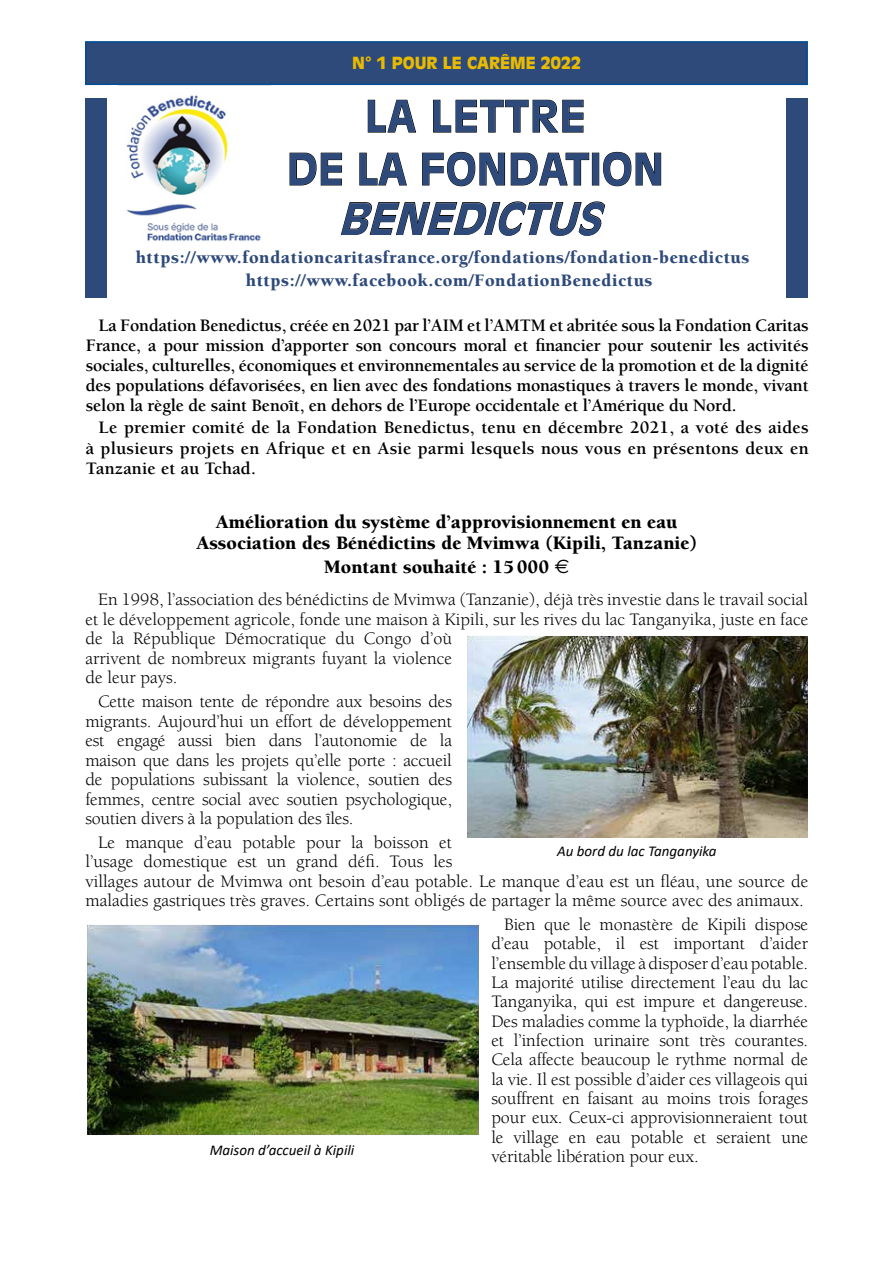
<style>
.page{position:relative;width:893px;height:1263px;background:#fff}
.page>*{position:absolute;margin:0;border:0;box-sizing:border-box;transform-origin:0 0}
.t1{font:700 42.9px/52.9px "Antique Olive";letter-spacing:.01em;color:#2e4a7b;text-align:center}
.t2{font:italic 700 42.9px "Antique Olive";color:#2e4a7b}
.t3{font:900 19.5px/21.9px "Berkeley";color:#000;text-align:center}
.t4{font:18px/19.5px "Berkeley";color:#000}
.t5{font:700 18px/20.1px "Berkeley";letter-spacing:-.01em;color:#000;text-align:justify}
.t6{font:900 18px/22.2px "Berkeley";letter-spacing:.03em;color:#2e4a7b}
.t7{font:900 16.5px "Antique Olive";color:#e8ba00}
.t8{font:italic 15px "Calibri";color:#000}
.s1{font-family:"Euro Sans";font-weight:400}
</style>
<div class="page">
<img style="left:118px;top:85px;width:153px;height:156px">
<div style="left:86px;top:42px;width:721px;height:42px;background:#2e4a7b"></div>
<div style="left:85px;top:41px;width:723px;height:44px;border:2px solid #004e94"></div>
<div style="left:85px;top:98px;width:21px;height:200px;background:#2e4a7b"></div>
<div style="left:787px;top:98px;width:21px;height:200px;background:#2e4a7b"></div>
<svg style="left:367px;top:99px;width:49px;height:34px"></svg>
<svg style="left:433px;top:99px;width:151px;height:34px"></svg>
<svg style="left:289px;top:152px;width:53px;height:34px"></svg>
<svg style="left:359px;top:152px;width:48px;height:34px"></svg>
<svg style="left:422px;top:152px;width:167px;height:34px"></svg>
<div style="left:592px;top:153px;width:7px;height:32px;border:1px solid #000"></div>
<svg style="left:603px;top:152px;width:58px;height:34px"></svg>
<svg style="left:341px;top:201px;width:264px;height:35px"></svg>
<img style="left:467px;top:636px;width:341px;height:202px">
<img style="left:87px;top:925px;width:392px;height:210px">
<p class="t7" style="left:352px;top:53px;width:231px">N° 1 POUR LE CARÊME 2022</p>
<h1 class="t1" style="left:287px;top:90px;width:378px">LA LETTRE<br>DE LA FONDATION</h1>
<h1 class="t2" style="left:338px;top:192px;width:277px">BENEDICTUS</h1>
<p class="t6" style="left:246px;top:247px;width:505px;text-indent:-110px">https://www.fondationcaritasfrance.org/fondations/fondation-benedictus https://www.facebook.com/FondationBenedictus</p>
<p class="t5" style="left:86px;top:315px;width:724px;text-indent:13px">La Fondation Benedictus, créée en 2021 par l’AIM et l’AMTM et abritée sous la Fondation Caritas France, a pour mission d’apporter son concours moral et financier pour soutenir les activités sociales, culturelles, économiques et environnementales au service de la promotion et de la dignité des populations défavorisées, en lien avec des fondations monastiques à travers le monde, vivant selon la règle de saint Benoît, en dehors de l’Europe occidentale et l’Amérique du Nord.</p>
<p class="t5" style="left:86px;top:418px;width:724px;text-indent:13px">Le premier comité de la Fondation Benedictus, tenu en décembre 2021, a voté des aides à plusieurs projets en Afrique et en Asie parmi lesquels nous vous en présentons deux en Tanzanie et au Tchad.</p>
<p class="t3" style="left:197px;top:511px;width:502px">Amélioration du système d’approvisionnement en eau<br>Association des Bénédictins de Mvimwa (Kipili, Tanzanie)</p>
<p class="t3" style="left:324px;top:556px;width:247px">Montant souhaité : 15000 <span class="s1">e</span></p>
<p class="t4" style="left:85px;top:590px;width:724px;text-indent:13px">En 1998, l’association des bénédictins de Mvimwa (Tanzanie), déjà très investie dans le travail social et le développement agricole, fonde une maison à Kipili, sur les rives du lac Tanganyika, juste en face de la République Démocratique du Congo d’où<br>arrivent de nombreux migrants fuyant la violence<br>de leur pays.</p>
<p class="t4" style="left:85px;top:692px;width:368px;text-align:justify;text-indent:13px">Cette maison tente de répondre aux besoins des migrants. Aujourd’hui un effort de développement est engagé aussi bien dans l’autonomie de la maison que dans les projets qu’elle porte : accueil de populations subissant la violence, soutien des femmes, centre social avec soutien psychologique, soutien divers à la population des îles.</p>
<p class="t4" style="left:85px;top:833px;width:724px;text-indent:13px">Le manque d’eau potable pour la boisson et<br>l’usage domestique est un grand défi. Tous les<br>villages autour de Mvimwa ont besoin d’eau potable. Le manque d’eau est un fléau, une source de maladies gastriques très graves. Certains sont obligés de partager la même source avec des animaux.</p>
<p class="t4" style="left:491px;top:915px;width:318px;text-align:justify;text-indent:13px">Bien que le monastère de Kipili dispose d’eau potable, il est important d’aider l’ensemble du village à disposer d’eau potable.<br>La majorité utilise directement l’eau du lac Tanganyika, qui est impure et dangereuse.<br>Des maladies comme la typhoïde, la diarrhée et l’infection urinaire sont très courantes.<br>Cela affecte beaucoup le rythme normal de la vie. Il est possible d’aider ces villageois qui souffrent en faisant au moins trois forages pour eux. Ceux-ci approvisionneraient tout le village en eau potable et seraient une véritable libération pour eux.</p>
<p class="t8" style="left:557px;top:841px;width:161px">Au bord du lac Tanganyika</p>
<p class="t8" style="left:210px;top:1140px;width:146px">Maison d’accueil à Kipili</p>
</div>
